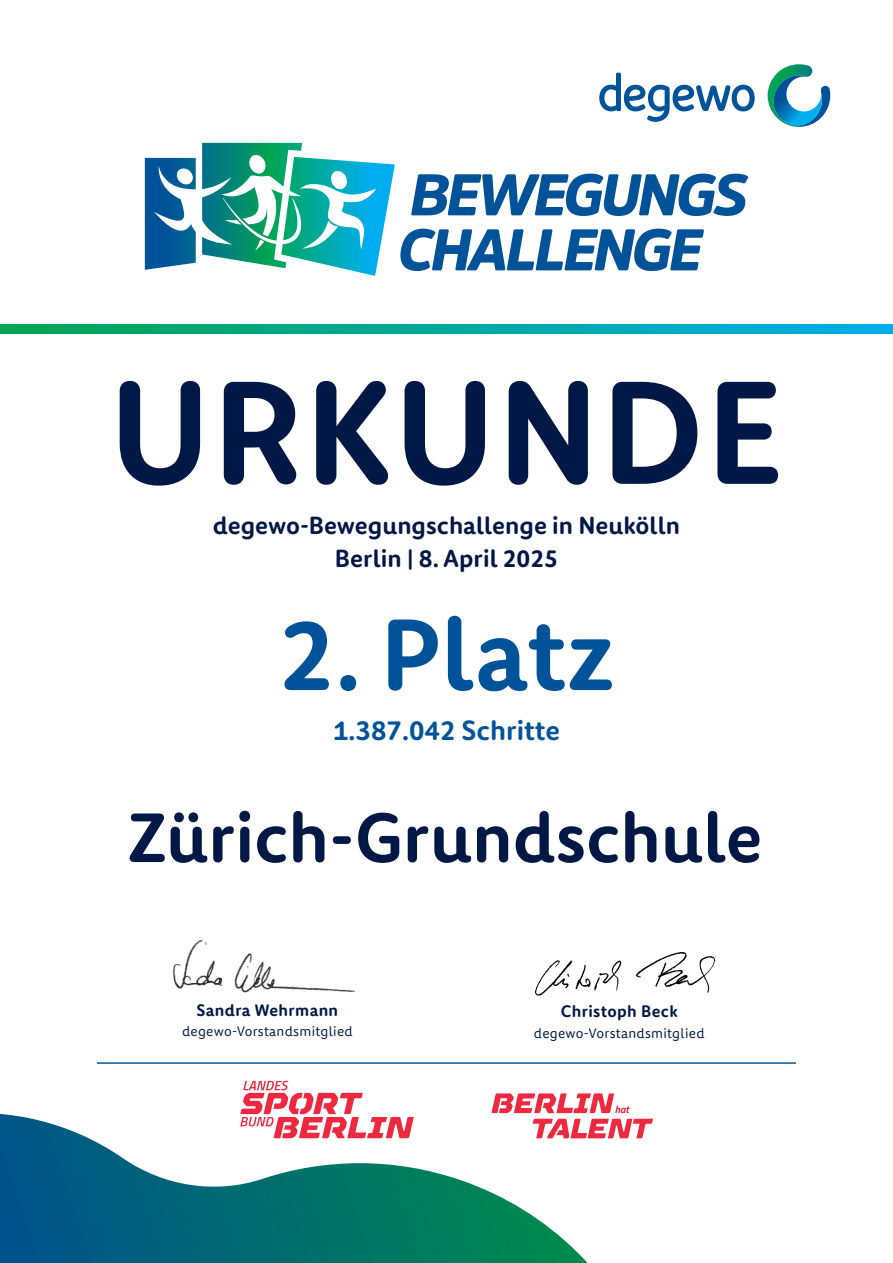
<style>
.page{position:relative;width:893px;height:1263px;background:#fff}
.page>*{position:absolute;margin:0;border:0;box-sizing:border-box;transform-origin:0 0}
.t1{font:700 150px "degewosans";letter-spacing:.01em;color:#001846}
.t2{font:700 103.8px "degewosans";color:#005399}
.t3{font:700 71.4px "degewosans";color:#001846}
.t4{font:700 28.2px "degewosans";color:#005399}
.t5{font:700 25.2px/33.6px "degewosans";color:#001846;text-align:center}
.t6{font:700 16.95px "degewosans";letter-spacing:.02em;color:#001846}
.t7{font:14.1px "degewosans";letter-spacing:.02em;color:#001846}
</style>
<div class="page">
<img style="left:534px;top:952px;width:182px;height:44px">
<img style="left:173px;top:939px;width:182px;height:54px">
<hr style="left:97px;top:1062px;width:699px;height:2px;background:#005399">
<svg style="left:599px;top:73px;width:156px;height:49px"></svg>
<svg style="left:768px;top:64px;width:62px;height:63px"></svg>
<svg style="left:145px;top:158px;width:51px;height:112px"></svg>
<svg style="left:202px;top:143px;width:546px;height:133px"></svg>
<svg style="left:0;top:325px;width:893px;height:8px;background:#00a99d"></svg>
<svg style="left:0;top:1113px;width:649px;height:150px"></svg>
<svg style="left:240px;top:1081px;width:174px;height:57px"></svg>
<svg style="left:533px;top:1119px;width:120px;height:19px"></svg>
<svg style="left:491px;top:1093px;width:139px;height:20px"></svg>
<h1 class="t1" style="left:109px;top:347px;width:676px">URKUNDE</h1>
<p class="t5" style="left:213px;top:509px;width:469px">degewo-Bewegungschallenge in Neukölln<br>Berlin | 8. April 2025</p>
<h2 class="t2" style="left:278px;top:596px;width:338px">2. Platz</h2>
<p class="t4" style="left:333px;top:714px;width:228px">1.387.042 Schritte</p>
<h3 class="t3" style="left:127px;top:797px;width:637px">Zürich-Grundschule</h3>
<p class="t6" style="left:197px;top:1000px;width:143px">Sandra Wehrmann</p>
<p class="t7" style="left:182px;top:1023px;width:172px">degewo-Vorstandsmitglied</p>
<p class="t6" style="left:561px;top:1002px;width:118px">Christoph Beck</p>
<p class="t7" style="left:534px;top:1025px;width:172px">degewo-Vorstandsmitglied</p>
</div>
